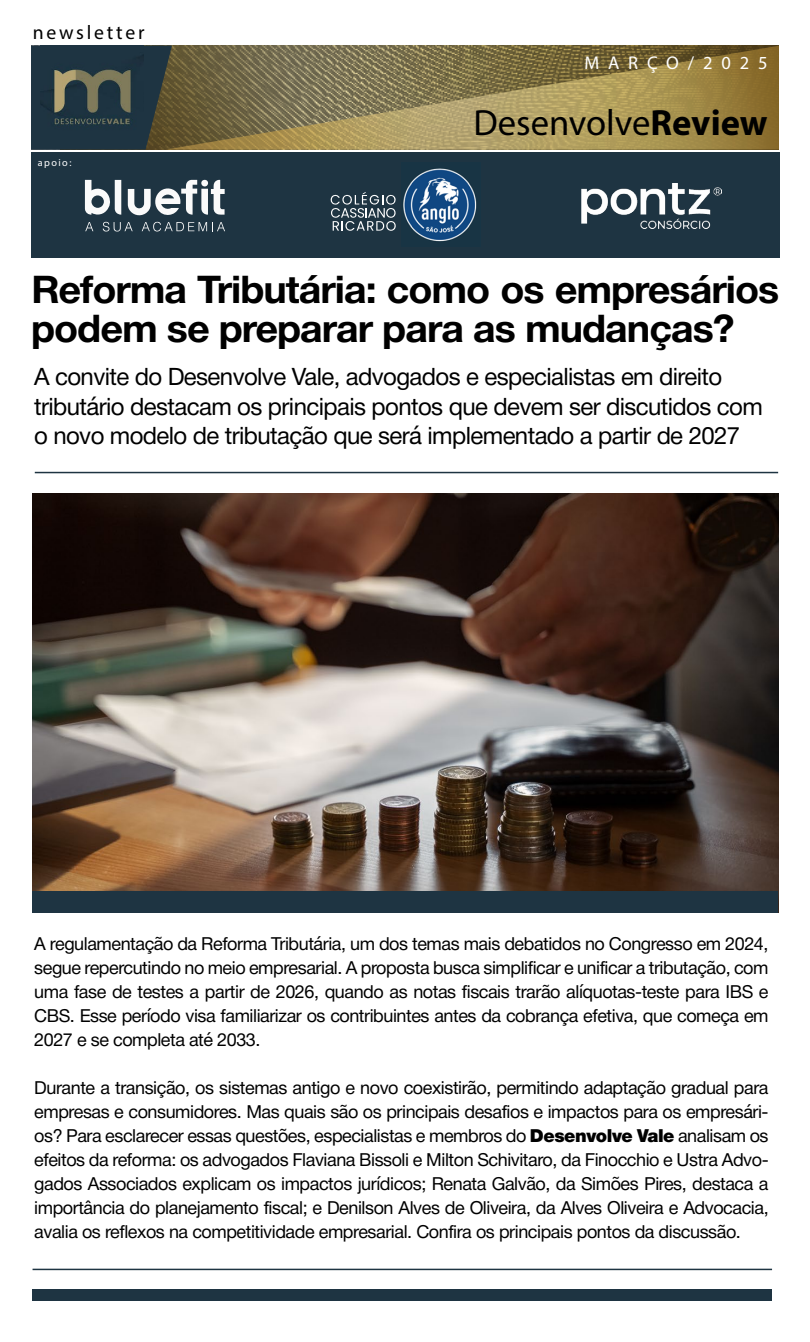
<style>
.page{position:relative;width:810px;height:1342px;background:#fff}
.page>*{position:absolute;margin:0;border:0;box-sizing:border-box;transform-origin:0 0}
.t1{font:700 38.25px/38.2px "Helvetica Neue";letter-spacing:-.025em;color:#000}
.t2{font:36.6px "Myriad Pro";color:#000}
.t3{font:24px/29.2px "Helvetica Neue";letter-spacing:-.025em;color:#000}
.t4{font:19.73px "Myriad Pro";letter-spacing:.14em;color:#000}
.t5{font:18.45px "Myriad Pro";letter-spacing:.48em;color:#fff}
.t6{font:18px/24px "Helvetica Neue";letter-spacing:-.025em;color:#000;text-align:justify}
.t7{font:10.2px "Myriad Pro";letter-spacing:.14em;color:#fff}
.s1{font-weight:700}
.s2{font-weight:900}
</style>
<div class="page">
<img style="left:172px;top:46px;width:607px;height:104px">
<svg style="left:31px;top:46px;width:141px;height:104px;background:#323c3a"></svg>
<img style="left:41px;top:46px;width:103px;height:98px">
<div style="left:31px;top:153px;width:748px;height:105px;background:#1e3442"></div>
<img style="left:582px;top:183px;width:140px;height:45px">
<svg style="left:85px;top:180px;width:140px;height:52px"></svg>
<svg style="left:330px;top:192px;width:66px;height:39px"></svg>
<img style="left:402px;top:168px;width:75px;height:74px">
<hr style="left:35px;top:472px;width:743px;height:1px;background:#1e3442">
<img style="left:32px;top:493px;width:746px;height:420px">
<div style="left:32px;top:891px;width:746px;height:21px;background:#1e3442"></div>
<hr style="left:33px;top:1269px;width:739px;height:1px;background:#1e3442">
<div style="left:33px;top:1289px;width:739px;height:11px;background:#1e3442"></div>
<p class="t4" style="left:33px;top:20px;width:113px">newsletter</p>
<p class="t7" style="left:38px;top:157px;width:35px">apoio:</p>
<p class="t5" style="left:585px;top:51px;width:185px">MARÇO/2025</p>
<h2 class="t2" style="left:473px;top:101px;width:296px">Desenvolve<span class="s1">Review</span></h2>
<h1 class="t1" style="left:31px;top:271px;width:750px">Reforma Tributária: como os empresários podem se preparar para as mudanças?</h1>
<h3 class="t3" style="left:34px;top:364px;width:730px">A convite do Desenvolve Vale, advogados e especialistas em direito tributário destacam os principais pontos que devem ser discutidos com o novo modelo de tributação que será implementado a partir de 2027</h3>
<p class="t6" style="left:34px;top:933px;width:736px">A regulamentação da Reforma Tributária, um dos temas mais debatidos no Congresso em 2024, segue repercutindo no meio empresarial. A proposta busca simplificar e unificar a tributação, com uma fase de testes a partir de 2026, quando as notas fiscais trarão alíquotas-teste para IBS e CBS. Esse período visa familiarizar os contribuintes antes da cobrança efetiva, que começa em 2027 e se completa até 2033.</p>
<p class="t6" style="left:34px;top:1077px;width:736px">Durante a transição, os sistemas antigo e novo coexistirão, permitindo adaptação gradual para empresas e consumidores. Mas quais são os principais desafios e impactos para os empresári&shy;os? Para esclarecer essas questões, especialistas e membros do <span class="s2">Desenvolve Vale</span> analisam os efeitos da reforma: os advogados Flaviana Bissoli e Milton Schivitaro, da Finocchio e Ustra Advo&shy;gados Associados explicam os impactos jurídicos; Renata Galvão, da Simões Pires, destaca a importância do planejamento fiscal; e Denilson Alves de Oliveira, da Alves Oliveira e Advocacia, avalia os reflexos na competitividade empresarial. Confira os principais pontos da discussão.</p>
</div>
